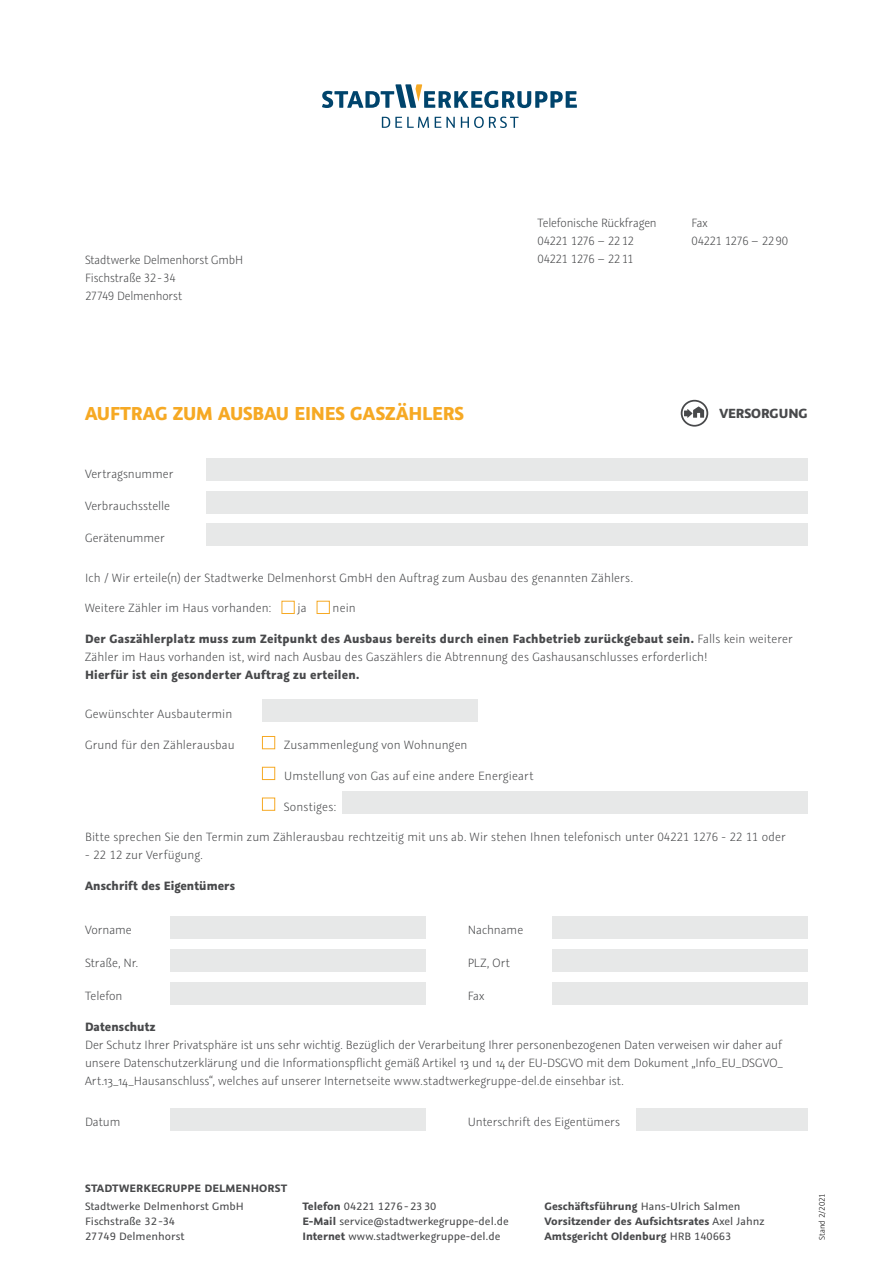
<style>
.page{position:relative;width:893px;height:1263px;background:#fff}
.page>*{position:absolute;margin:0;border:0;box-sizing:border-box;transform-origin:0 0}
.t1{font:700 21px "Graublau Sans Display";letter-spacing:-.01em;color:#f6a924}
.t2{font:700 14.85px "Graublau Sans Display";color:#48494b}
.t3{font:300 13.5px/18px "Graublau Sans Display";letter-spacing:.01em;color:#48494b}
.t4{font:700 13.5px "Graublau Sans Display";letter-spacing:.02em;color:#48494b}
.t5{font:300 13.5px/18px "Graublau Sans Display";letter-spacing:-.01em;color:#48494b}
.t6{font:300 13.5px/18px "Graublau Sans Display";letter-spacing:-.015em;color:#48494b}
.t7{font:300 13.5px/18px "Graublau Sans Display";letter-spacing:-.025em;color:#48494b}
.t8{font:12px/15px "Graublau Sans";color:#48494b}
.t9{font:700 12px/15px "Graublau Sans";color:#48494b}
.t10{font:300 9px "Graublau Sans Display";color:#000}
.s1{font-weight:700}
.s2{font-weight:400}
</style>
<div class="page">
<svg style="left:322px;top:84px;width:254px;height:24px"></svg>
<svg style="left:382px;top:117px;width:137px;height:11px"></svg>
<div style="left:207px;top:459px;width:601px;height:22px;background:#e7e8e8"></div>
<div style="left:207px;top:491px;width:601px;height:22px;background:#e7e8e8"></div>
<div style="left:207px;top:523px;width:601px;height:22px;background:#e7e8e8"></div>
<div style="left:282px;top:601px;width:13px;height:13px;background:#fff;border:1px solid #f6a924"></div>
<div style="left:317px;top:601px;width:13px;height:13px;background:#fff;border:1px solid #f6a924"></div>
<div style="left:262px;top:699px;width:216px;height:22px;background:#e7e8e8"></div>
<div style="left:262px;top:736px;width:13px;height:13px;background:#fff;border:1px solid #f6a924"></div>
<div style="left:262px;top:767px;width:13px;height:13px;background:#fff;border:1px solid #f6a924"></div>
<div style="left:262px;top:798px;width:13px;height:13px;background:#fff;border:1px solid #f6a924"></div>
<div style="left:343px;top:792px;width:465px;height:22px;background:#e7e8e8"></div>
<div style="left:170px;top:916px;width:255px;height:22px;background:#e7e8e8"></div>
<div style="left:553px;top:916px;width:255px;height:22px;background:#e7e8e8"></div>
<div style="left:170px;top:949px;width:255px;height:22px;background:#e7e8e8"></div>
<div style="left:553px;top:949px;width:255px;height:22px;background:#e7e8e8"></div>
<div style="left:170px;top:982px;width:255px;height:22px;background:#e7e8e8"></div>
<div style="left:553px;top:982px;width:255px;height:22px;background:#e7e8e8"></div>
<div style="left:170px;top:1109px;width:255px;height:22px;background:#e7e8e8"></div>
<div style="left:637px;top:1109px;width:171px;height:22px;background:#e7e8e8"></div>
<svg style="left:681px;top:400px;width:27px;height:27px"></svg>
<p class="t5" style="left:85px;top:251px;width:160px">Stadtwerke Delmenhorst GmbH<br>Fischstraße 32-34<br>27749 Delmenhorst</p>
<h1 class="t1" style="left:85px;top:400px;width:380px">AUFTRAG ZUM AUSBAU EINES GASZÄHLERS</h1>
<p class="t6" style="left:537px;top:214px;width:121px">Telefonische Rückfragen<br>04221 1276 – 2212<br>04221 1276 – 2211</p>
<p class="t7" style="left:691px;top:214px;width:98px">Fax<br>04221 1276 – 2290</p>
<p class="t2" style="left:719px;top:404px;width:90px">VERSORGUNG</p>
<p class="t3" style="left:85px;top:465px;width:90px">Vertragsnummer</p>
<p class="t3" style="left:85px;top:497px;width:87px">Verbrauchsstelle</p>
<p class="t3" style="left:85px;top:529px;width:81px">Gerätenummer</p>
<p class="t3" style="left:85px;top:568px;width:549px">Ich / Wir erteile(n) der Stadtwerke Delmenhorst GmbH den Auftrag zum Ausbau des genannten Zählers.</p>
<p class="t3" style="left:85px;top:599px;width:188px">Weitere Zähler im Haus vorhanden:</p>
<p class="t3" style="left:297px;top:599px;width:11px">ja</p>
<p class="t3" style="left:333px;top:599px;width:25px">nein</p>
<p class="t3" style="left:85px;top:630px;width:709px"><span class="s1">Der Gaszählerplatz muss zum Zeitpunkt des Ausbaus bereits durch einen Fachbetrieb zurückgebaut sein.</span> Falls kein weiterer<br>Zähler im Haus vorhanden ist, wird nach Ausbau des Gaszählers die Abtrennung des Gashausanschlusses erforderlich!</p>
<p class="t4" style="left:85px;top:666px;width:276px">Hierfür ist ein gesonderter Auftrag zu erteilen.</p>
<p class="t3" style="left:85px;top:705px;width:149px">Gewünschter Ausbautermin</p>
<p class="t3" style="left:85px;top:736px;width:151px">Grund für den Zählerausbau</p>
<p class="t3" style="left:284px;top:736px;width:185px">Zusammenlegung von Wohnungen</p>
<p class="t3" style="left:284px;top:767px;width:251px">Umstellung von Gas auf eine andere Energieart</p>
<p class="t3" style="left:284px;top:797px;width:54px">Sonstiges:</p>
<p class="t3" style="left:85px;top:828px;width:702px">Bitte sprechen Sie den Termin zum Zählerausbau rechtzeitig mit uns ab. Wir stehen Ihnen telefonisch unter 04221 1276 - 22 11 oder</p>
<p class="t3" style="left:85px;top:846px;width:119px">- 22 12 zur Verfügung.</p>
<p class="t4" style="left:85px;top:877px;width:151px">Anschrift des Eigentümers</p>
<p class="t3" style="left:85px;top:920px;width:48px">Vorname</p>
<p class="t3" style="left:468px;top:920px;width:57px">Nachname</p>
<p class="t3" style="left:85px;top:953px;width:55px">Straße, Nr.</p>
<p class="t3" style="left:468px;top:953px;width:44px">PLZ, Ort</p>
<p class="t3" style="left:85px;top:986px;width:39px">Telefon</p>
<p class="t3" style="left:468px;top:986px;width:18px">Fax</p>
<p class="t4" style="left:85px;top:1017px;width:72px">Datenschutz</p>
<p class="t3" style="left:85px;top:1035px;width:699px;text-align:justify">Der Schutz Ihrer Privatsphäre ist uns sehr wichtig. Bezüglich der Verarbeitung Ihrer personenbezogenen Daten verweisen wir daher auf unsere Datenschutzerklärung und die Informationspflicht gemäß Artikel 13 und 14 der EU-DSGVO mit dem Dokument „Info_EU_DSGVO_ Art.13_14_Hausanschluss“, welches auf unserer Internetseite www.stadtwerkegruppe-del.de einsehbar ist.</p>
<p class="t3" style="left:85px;top:1113px;width:37px">Datum</p>
<p class="t3" style="left:468px;top:1113px;width:154px">Unterschrift des Eigentümers</p>
<p class="t9" style="left:85px;top:1181px;width:204px">STADTWERKEGRUPPE DELMENHORST</p>
<p class="t8" style="left:85px;top:1198px;width:160px">Stadtwerke Delmenhorst GmbH<br>Fischstraße 32-34<br>27749 Delmenhorst</p>
<p class="t8" style="left:302px;top:1198px;width:208px"><span class="s1">Telefon</span> 04221 1276-2330<br><span class="s1">E-Mail</span> service@stadtwerkegruppe-del.de<br><span class="s1">Internet</span> www.stadtwerkegruppe-del.de</p>
<p class="t9" style="left:544px;top:1198px;width:222px">Geschäftsführung <span class="s2">Hans-Ulrich Salmen<br></span>Vorsitzender des Aufsichtsrates <span class="s2">Axel Jahnz<br></span>Amtsgericht Oldenburg <span class="s2">HRB 140663</span></p>
<p class="t10" style="left:817px;top:1239px;width:48px;rotate:-90deg">Stand 2/2021</p>
</div>
